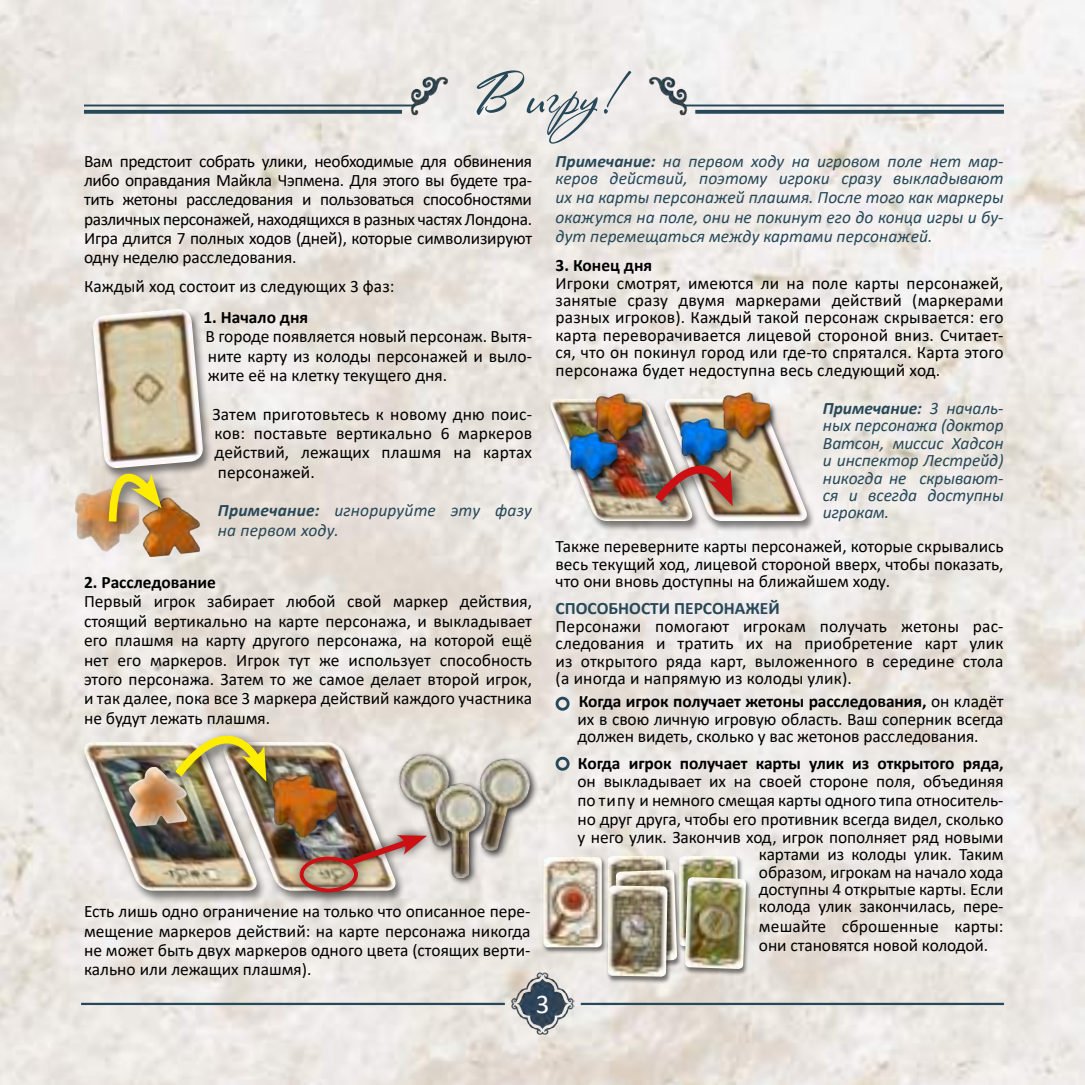
<style>
.page{position:relative;width:1085px;height:1085px;background:#fff}
.page>*{position:absolute;margin:0;border:0;box-sizing:border-box;transform-origin:0 0}
.t1{font:54.23px "Rosa Marena";color:#264858}
.t2{font:27px "Calibri";color:#fff}
.t3{font:17.32px/19.3px "Calibri";color:#000;text-align:justify}
.t4{font:italic 17.32px/17.3px "Calibri";color:#264858}
.t5{font:700 17.32px "Calibri";letter-spacing:-.005em;color:#000}
.t6{font:700 17.32px "Calibri";color:#264858}
.s1{font-weight:700}
</style>
<div class="page">
<img style="left:0;top:0;width:1084px;height:1084px">
<img style="left:510px;top:971px;width:64px;height:63px">
<hr style="left:580px;top:1002px;width:423px;height:2px;background:#264858">
<hr style="left:81px;top:1002px;width:423px;height:2px;background:#264858">
<div style="left:555px;top:696px;width:14px;height:14px;border:3px solid #264858;border-radius:50%"></div>
<div style="left:555px;top:756px;width:14px;height:14px;border:3px solid #264858;border-radius:50%"></div>
<div style="left:547px;top:397px;width:154px;height:135px;background:#000;opacity:.5"></div>
<img style="left:547px;top:398px;width:114px;height:123px">
<div style="left:593px;top:392px;width:56px;height:55px;background:#000;opacity:.75"></div>
<img style="left:595px;top:393px;width:47px;height:46px">
<div style="left:567px;top:431px;width:57px;height:55px;background:#000;opacity:.75"></div>
<img style="left:569px;top:432px;width:47px;height:46px">
<div style="left:662px;top:397px;width:154px;height:135px;background:#000;opacity:.5"></div>
<img style="left:661px;top:398px;width:149px;height:123px">
<div style="left:720px;top:391px;width:57px;height:55px;background:#000;opacity:.75"></div>
<img style="left:722px;top:392px;width:47px;height:46px">
<div style="left:678px;top:417px;width:56px;height:55px;background:#000;opacity:.75"></div>
<img style="left:680px;top:418px;width:46px;height:22px">
<div style="left:648px;top:458px;width:100px;height:62px;background:#000;opacity:.75"></div>
<img style="left:647px;top:440px;width:85px;height:70px">
<img style="left:408px;top:76px;width:44px;height:42px">
<svg style="left:84px;top:110px;width:318px;height:4px"></svg>
<hr style="left:84px;top:104px;width:330px;height:2px;background:#264858">
<img style="left:645px;top:76px;width:44px;height:42px">
<svg style="left:695px;top:110px;width:308px;height:4px"></svg>
<hr style="left:683px;top:104px;width:320px;height:2px;background:#264858">
<div style="left:89px;top:308px;width:124px;height:172px;background:#000;opacity:.5"></div>
<img style="left:92px;top:309px;width:112px;height:160px">
<div style="left:55px;top:475px;width:103px;height:76px;background:#fff;opacity:.71"></div>
<img style="left:142px;top:497px;width:60px;height:59px">
<div style="left:542px;top:856px;width:65px;height:97px;background:#000;opacity:.5"></div>
<img style="left:543px;top:856px;width:58px;height:91px">
<img style="left:607px;top:855px;width:59px;height:30px">
<div style="left:677px;top:855px;width:66px;height:97px;background:#000;opacity:.5"></div>
<img style="left:679px;top:855px;width:58px;height:90px">
<div style="left:614px;top:869px;width:68px;height:100px;background:#000;opacity:.5"></div>
<img style="left:615px;top:869px;width:62px;height:92px">
<div style="left:683px;top:876px;width:68px;height:100px;background:#000;opacity:.5"></div>
<img style="left:684px;top:877px;width:62px;height:91px">
<div style="left:606px;top:885px;width:66px;height:98px;background:#000;opacity:.5"></div>
<img style="left:607px;top:885px;width:60px;height:91px">
<div style="left:101px;top:466px;width:75px;height:71px;background:#000;opacity:.75"></div>
<img style="left:105px;top:444px;width:57px;height:85px">
<div style="left:80px;top:740px;width:187px;height:164px;background:#000;opacity:.5"></div>
<img style="left:80px;top:741px;width:139px;height:149px">
<div style="left:219px;top:740px;width:187px;height:164px;background:#000;opacity:.5"></div>
<img style="left:219px;top:741px;width:180px;height:149px">
<img style="left:272px;top:774px;width:64px;height:63px">
<div style="left:109px;top:752px;width:99px;height:77px;background:#fff;opacity:.7"></div>
<img style="left:391px;top:745px;width:80px;height:79px">
<div style="left:432px;top:780px;width:62px;height:107px;background:#000;opacity:.75"></div>
<img style="left:433px;top:781px;width:55px;height:99px">
<img style="left:462px;top:751px;width:76px;height:109px">
<div style="left:290px;top:824px;width:145px;height:78px;background:#000;opacity:.75"></div>
<div style="left:300px;top:856px;width:58px;height:36px;border:4px solid #cc1013;border-radius:50%"></div>
<img style="left:340px;top:833px;width:87px;height:37px">
<div style="left:168px;top:727px;width:114px;height:68px;background:#000;opacity:.75"></div>
<img style="left:167px;top:703px;width:99px;height:81px">
<h1 class="t1" style="left:475px;top:62px;width:155px">В игру!</h1>
<p class="t3" style="left:84px;top:151px;width:449px">Вам предстоит собрать улики, необходимые для обвинения либо оправдания Майкла Чэпмена. Для этого вы будете тра&shy;тить жетоны расследования и пользоваться способностями различных персонажей, находящихся в разных частях Лондона.<br>Игра длится 7 полных ходов (дней), которые символизируют одну неделю расследования.</p>
<p class="t3" style="left:84px;top:276px;width:312px">Каждый ход состоит из следующих 3 фаз:</p>
<p class="t5" style="left:203px;top:305px;width:106px">1. Начало дня</p>
<p class="t3" style="left:205px;top:326px;width:328px">В городе появляется новый персонаж. Вытя&shy;ните карту из колоды персонажей и выло&shy;жите её на клетку текущего дня.</p>
<p class="t3" style="left:212px;top:403px;width:321px">Затем приготовьтесь к новому дню поис&shy;ков: поставьте вертикально 6 маркеров действий, лежащих плашмя на картах персонажей.</p>
<p class="t4" style="left:218px;top:500px;width:315px;line-height:19.3px"><span class="s1">Примечание:</span> игнорируйте эту фазу на первом ходу.</p>
<p class="t5" style="left:84px;top:570px;width:133px">2. Расследование</p>
<p class="t3" style="left:84px;top:591px;width:449px">Первый игрок забирает любой свой маркер действия, стоящий вертикально на карте персонажа, и выкладывает его плашмя на карту другого персонажа, на которой ещё нет его маркеров. Игрок тут же использует способность этого персонажа. Затем то же самое делает второй игрок, и так далее, пока все 3 маркера действий каждого участника не будут лежать плашмя.</p>
<p class="t3" style="left:84px;top:901px;width:448px">Есть лишь одно ограничение на только что описанное пере&shy;мещение маркеров действий: на карте персонажа никогда не может быть двух маркеров одного цвета (стоящих верти&shy;кально или лежащих плашмя).</p>
<p class="t4" style="left:555px;top:151px;width:449px"><span class="s1">Примечание:</span> на первом ходу на игровом поле нет мар&shy;керов действий, поэтому игроки сразу выкладывают</p>
<p class="t4" style="left:555px;top:187px;width:449px;line-height:19.3px;text-align:justify">их на карты персонажей плашмя. После того как маркеры окажутся на поле, они не покинут его до конца игры и бу&shy;дут перемещаться между картами персонажей.</p>
<p class="t5" style="left:555px;top:253px;width:98px">3. Конец дня</p>
<p class="t3" style="left:555px;top:274px;width:449px;line-height:17.3px">Игроки смотрят, имеются ли на поле карты персонажей, занятые сразу двумя маркерами действий (маркерами разных игроков). Каждый такой персонаж скрывается: его карта переворачивается лицевой стороной вниз. Считает&shy;ся, что он покинул город или где-то спрятался. Карта этого персонажа будет недоступна весь следующий ход.</p>
<p class="t4" style="left:822px;top:398px;width:182px;text-align:justify"><span class="s1">Примечание:</span> 3 началь&shy;ных персонажа (доктор Ватсон, миссис Хадсон и инспектор Лестрейд) никогда не скрывают&shy;ся и всегда доступны игрокам.</p>
<p class="t3" style="left:555px;top:537px;width:449px;line-height:17.3px">Также переверните карты персонажей, которые скрывались весь текущий ход, лицевой стороной вверх, чтобы показать, что они вновь доступны на ближайшем ходу.</p>
<p class="t6" style="left:555px;top:596px;width:225px">СПОСОБНОСТИ ПЕРСОНАЖЕЙ</p>
<p class="t3" style="left:555px;top:616px;width:449px;line-height:17.3px">Персонажи помогают игрокам получать жетоны рас&shy;следования и тратить их на приобретение карт улик из открытого ряда карт, выложенного в середине стола (а иногда и напрямую из колоды улик).</p>
<p class="t3" style="left:577px;top:692px;width:427px;line-height:17.3px"><span class="s1">Когда игрок получает жетоны расследования,</span> он кладёт их в свою личную игровую область. Ваш соперник всегда должен видеть, сколько у вас жетонов расследования.</p>
<p class="t5" style="left:578px;top:751px;width:427px">Когда игрок получает карты улик из открытого ряда,</p>
<p class="t3" style="left:577px;top:770px;width:427px">он выкладывает их на своей стороне поля, объединяя по типу и немного смещая карты одного типа относитель&shy;но друг друга, чтобы его противник всегда видел, сколько</p>
<p class="t3" style="left:758px;top:827px;width:246px;line-height:17.3px;text-indent:-181px">у него улик. Закончив ход, игрок пополняет ряд новыми картами из колоды улик. Таким образом, игрокам на начало хода доступны 4 открытые карты. Если колода улик закончилась, пере-</p>
<p class="t3" style="left:758px;top:915px;width:246px">мешайте сброшенные карты: они становятся новой колодой.</p>
<h2 class="t2" style="left:536px;top:985px;width:15px">3</h2>
</div>
